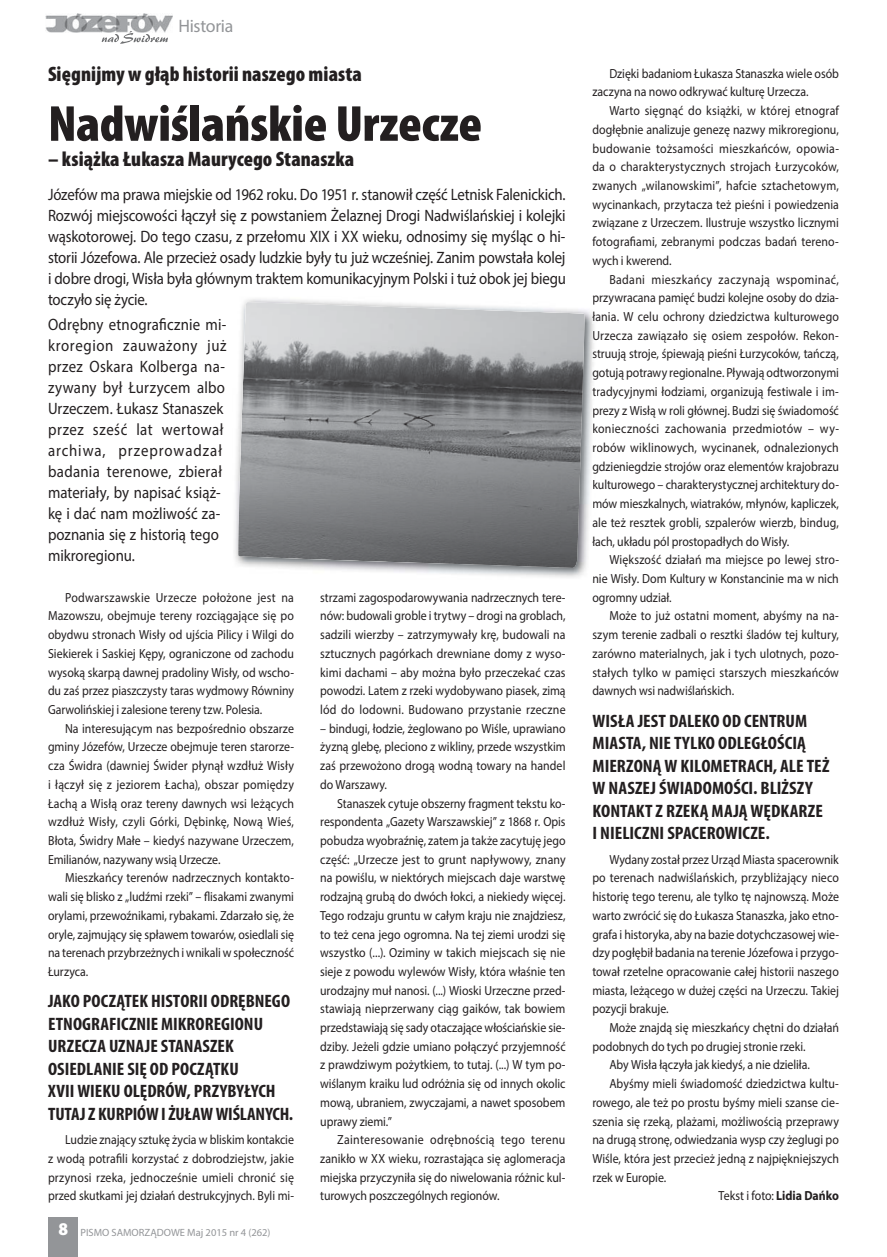
<style>
.page{position:relative;width:887px;height:1257px;background:#fff}
.page>*{position:absolute;margin:0;border:0;box-sizing:border-box;transform-origin:0 0}
.t1{font:900 condensed 51px "Myriad Pro";letter-spacing:-.005em;color:#231f20;scale:1.05 1}
.t2{font:900 condensed 21px "Myriad Pro";color:#231f20}
.t3{font:700 condensed 18px/22.5px "Myriad Pro";color:#231f20;scale:1.05 1}
.t4{font:700 condensed 18px/22.5px "Myriad Pro";color:#231f20;scale:1.06 1}
.t5{font:18px "Myriad Pro";letter-spacing:-.02em;color:#939598}
.t6{font:16.5px/21px "Myriad Pro";letter-spacing:.01em;color:#231f20;text-align:justify;scale:.9 1}
.t7{font:13.2px/18.8px "Myriad Pro";color:#231f20;text-align:justify;scale:.9 1}
.t8{font:10.5px "Myriad Pro";color:#939598}
.s1{font-weight:900;font-size:18px;color:#fff}
.s2{font-weight:700}
</style>
<div class="page">
<img style="left:46px;top:14px;width:127px;height:19px">
<svg style="left:102px;top:31px;width:66px;height:13px"></svg>
<div style="left:48px;top:1217px;width:30px;height:40px;background:#939598"></div>
<img style="left:234px;top:299px;width:360px;height:279px">
<svg style="left:592px;top:312px;width:2px;height:12px"></svg>
<svg style="left:593px;top:330px;width:1px;height:12px"></svg>
<svg style="left:593px;top:349px;width:1px;height:12px"></svg>
<svg style="left:593px;top:368px;width:1px;height:12px"></svg>
<svg style="left:592px;top:386px;width:2px;height:13px"></svg>
<svg style="left:593px;top:405px;width:1px;height:12px"></svg>
<svg style="left:593px;top:424px;width:1px;height:12px"></svg>
<svg style="left:593px;top:443px;width:1px;height:12px"></svg>
<svg style="left:593px;top:461px;width:1px;height:12px"></svg>
<svg style="left:593px;top:480px;width:1px;height:12px"></svg>
<svg style="left:593px;top:499px;width:1px;height:12px"></svg>
<svg style="left:593px;top:517px;width:1px;height:13px"></svg>
<svg style="left:592px;top:536px;width:2px;height:12px"></svg>
<img style="left:238px;top:302px;width:347px;height:266px">
<h3 class="t5" style="left:179px;top:19px;width:56px">Historia</h3>
<h2 class="t2" style="left:48px;top:66px;width:315px">Sięgnijmy w głąb historii naszego miasta</h2>
<h1 class="t1" style="left:48px;top:104px;width:415px">Nadwiślańskie Urzecze</h1>
<h2 class="t2" style="left:48px;top:151px;width:308px">– książka Łukasza Maurycego Stanaszka</h2>
<p class="t6" style="left:48px;top:185px;width:577px">Józefów ma prawa miejskie od 1962 roku. Do 1951 r. stanowił część Letnisk Falenickich.<br>Rozwój miejscowości łączył się z powstaniem Żelaznej Drogi Nadwiślańskiej i kolejki wąskotorowej. Do tego czasu, z przełomu XIX i XX wieku, odnosimy się myśląc o hi&shy;storii Józefowa. Ale przecież osady ludzkie były tu już wcześniej. Zanim powstała kolej i dobre drogi, Wisła była głównym traktem komunikacyjnym Polski i tuż obok jej biegu toczyło się życie.</p>
<p class="t6" style="left:48px;top:316px;width:200px;text-align:left">Odrębny etnograficznie mi&shy;kroregion zauważony już przez Oskara Kolberga na&shy;zywany był Łurzycem albo<br>Urzeczem. Łukasz Stanaszek przez sześć lat wertował archiwa, przeprowadzał badania terenowe, zbierał materiały, by napisać książ&shy;kę i dać nam możliwość za&shy;poznania się z historią tego mikroregionu.</p>
<p class="t7" style="left:48px;top:589px;width:275px;text-indent:17px">Podwarszawskie Urzecze położone jest na Mazowszu, obejmuje tereny rozciągające się po obydwu stronach Wisły od ujścia Pilicy i Wilgi do Siekierek i Saskiej Kępy, ograniczone od zachodu wysoką skarpą dawnej pradoliny Wisły, od wscho&shy;du zaś przez piaszczysty taras wydmowy Równiny Garwolińskiej i zalesione tereny tzw. Polesia.</p>
<p class="t7" style="left:48px;top:720px;width:275px;text-indent:17px">Na interesującym nas bezpośrednio obszarze gminy Józefów, Urzecze obejmuje teren starorze&shy;cza Świdra (dawniej Świder płynął wzdłuż Wisły i łączył się z jeziorem Łacha), obszar pomiędzy Łachą a Wisłą oraz tereny dawnych wsi leżących wzdłuż Wisły, czyli Górki, Dębinkę, Nową Wieś, Błota, Świdry Małe – kiedyś nazywane Urzeczem, Emilianów, nazywany wsią Urzecze.</p>
<p class="t7" style="left:48px;top:870px;width:275px;text-indent:17px">Mieszkańcy terenów nadrzecznych kontakto&shy;wali się blisko z „ludźmi rzeki” – flisakami zwanymi orylami, przewoźnikami, rybakami. Zdarzało się, że oryle, zajmujący się spławem towarów, osiedlali się na terenach przybrzeżnych i wnikali w społeczność Łurzyca.</p>
<h3 class="t3" style="left:48px;top:992px;width:235px">JAKO POCZĄTEK HISTORII ODRĘBNEGO<br>ETNOGRAFICZNIE MIKROREGIONU<br>URZECZA UZNAJE STANASZEK<br>OSIEDLANIE SIĘ OD POCZĄTKU<br>XVII WIEKU OLĘDRÓW, PRZYBYŁYCH<br>TUTAJ Z KURPIÓW I ŻUŁAW WIŚLANYCH.</h3>
<p class="t7" style="left:48px;top:1132px;width:275px;text-indent:17px">Ludzie znający sztukę życia w bliskim kontakcie z wodą potrafili korzystać z dobrodziejstw, jakie przynosi rzeka, jednocześnie umieli chronić się przed skutkami jej działań destrukcyjnych. Byli mi-</p>
<p class="t8" style="left:58px;top:1228px;width:214px"><span class="s1">8</span> PISMO SAMORZĄDOWE Maj 2015 nr 4 (262)</p>
<p class="t7" style="left:320px;top:589px;width:274px">strzami zagospodarowywania nadrzecznych tere&shy;nów: budowali groble i trytwy – drogi na groblach, sadzili wierzby – zatrzymywały krę, budowali na sztucznych pagórkach drewniane domy z wyso&shy;kimi dachami – aby można było przeczekać czas powodzi. Latem z rzeki wydobywano piasek, zimą lód do lodowni. Budowano przystanie rzeczne</p>
<p class="t7" style="left:320px;top:720px;width:274px">– bindugi, łodzie, żeglowano po Wiśle, uprawiano żyzną glebę, pleciono z wikliny, przede wszystkim zaś przewożono drogą wodną towary na handel do Warszawy.</p>
<p class="t7" style="left:320px;top:795px;width:274px;text-indent:17px">Stanaszek cytuje obszerny fragment tekstu ko&shy;respondenta „Gazety Warszawskiej” z 1868 r. Opis pobudza wyobraźnię, zatem ja także zacytuję jego część: „Urzecze jest to grunt napływowy, znany na powiślu, w niektórych miejscach daje warstwę rodzajną grubą do dwóch łokci, a niekiedy więcej.<br>Tego rodzaju gruntu w całym kraju nie znajdziesz, to też cena jego ogromna. Na tej ziemi urodzi się wszystko (...). Oziminy w takich miejscach się nie sieje z powodu wylewów Wisły, która właśnie ten urodzajny muł nanosi. (...) Wioski Urzeczne przed&shy;stawiają nieprzerwany ciąg gaików, tak bowiem przedstawiają się sady otaczające włościańskie sie&shy;dziby. Jeżeli gdzie umiano połączyć przyjemność z prawdziwym pożytkiem, to tutaj. (...) W tym po&shy;wiślanym kraiku lud odróżnia się od innych okolic mową, ubraniem, zwyczajami, a nawet sposobem uprawy ziemi.”</p>
<p class="t7" style="left:320px;top:1132px;width:274px;text-indent:17px">Zainteresowanie odrębnością tego terenu zanikło w XX wieku, rozrastająca się aglomeracja miejska przyczyniła się do niwelowania różnic kul&shy;turowych poszczególnych regionów.</p>
<p class="t7" style="left:592px;top:65px;width:275px;text-indent:17px">Dzięki badaniom Łukasza Stanaszka wiele osób zaczyna na nowo odkrywać kulturę Urzecza.</p>
<p class="t7" style="left:592px;top:103px;width:276px;text-indent:17px">Warto sięgnąć do książki, w której etnograf dogłębnie analizuje genezę nazwy mikroregionu, budowanie tożsamości mieszkańców, opowia&shy;da o charakterystycznych strojach Łurzycoków, zwanych „wilanowskimi”, hafcie sztachetowym, wycinankach, przytacza też pieśni i powiedzenia związane z Urzeczem. Ilustruje wszystko licznymi fotografiami, zebranymi podczas badań tereno&shy;wych i kwerend.</p>
<p class="t7" style="left:592px;top:271px;width:276px;text-indent:17px">Badani mieszkańcy zaczynają wspominać, przywracana pamięć budzi kolejne osoby do dzia&shy;łania. W celu ochrony dziedzictwa kulturowego Urzecza zawiązało się osiem zespołów. Rekon&shy;struują stroje, śpiewają pieśni Łurzycoków, tańczą, gotują potrawy regionalne. Pływają odtworzonymi tradycyjnymi łodziami, organizują festiwale i im&shy;prezy z Wisłą w roli głównej. Budzi się świadomość konieczności zachowania przedmiotów – wy&shy;robów wiklinowych, wycinanek, odnalezionych gdzieniegdzie strojów oraz elementów krajobrazu kulturowego – charakterystycznej architektury do&shy;mów mieszkalnych, wiatraków, młynów, kapliczek, ale też resztek grobli, szpalerów wierzb, bindug, łach, układu pól prostopadłych do Wisły.</p>
<p class="t7" style="left:592px;top:552px;width:276px;text-indent:17px">Większość działań ma miejsce po lewej stro&shy;nie Wisły. Dom Kultury w Konstancinie ma w nich ogromny udział.</p>
<p class="t7" style="left:592px;top:608px;width:276px;text-indent:17px">Może to już ostatni moment, abyśmy na na&shy;szym terenie zadbali o resztki śladów tej kultury, zarówno materialnych, jak i tych ulotnych, pozo&shy;stałych tylko w pamięci starszych mieszkańców dawnych wsi nadwiślańskich.</p>
<h3 class="t4" style="left:592px;top:711px;width:225px">WISŁA JEST DALEKO OD CENTRUM<br>MIASTA, NIE TYLKO ODLEGŁOŚCIĄ<br>MIERZONĄ W KILOMETRACH, ALE TEŻ<br>W NASZEJ ŚWIADOMOŚCI. BLIŻSZY<br>KONTAKT Z RZEKĄ MAJĄ WĘDKARZE<br>I NIELICZNI SPACEROWICZE.</h3>
<p class="t7" style="left:592px;top:851px;width:276px;text-indent:17px">Wydany został przez Urząd Miasta spacerownik po terenach nadwiślańskich, przybliżający nieco historię tego terenu, ale tylko tę najnowszą. Może warto zwrócić się do Łukasza Stanaszka, jako etno&shy;grafa i historyka, aby na bazie dotychczasowej wie&shy;dzy pogłębił badania na terenie Józefowa i przygo&shy;tował rzetelne opracowanie całej historii naszego miasta, leżącego w dużej części na Urzeczu. Takiej pozycji brakuje.</p>
<p class="t7" style="left:609px;top:1019px;width:257px">Może znajdą się mieszkańcy chętni do działań</p>
<p class="t7" style="left:592px;top:1038px;width:239px">podobnych do tych po drugiej stronie rzeki.</p>
<p class="t7" style="left:609px;top:1057px;width:224px">Aby Wisła łączyła jak kiedyś, a nie dzieliła.</p>
<p class="t7" style="left:609px;top:1076px;width:257px">Abyśmy mieli świadomość dziedzictwa kultu-</p>
<p class="t7" style="left:592px;top:1094px;width:276px">rowego, ale też po prostu byśmy mieli szanse cie-</p>
<p class="t7" style="left:592px;top:1113px;width:275px">szenia się rzeką, plażami, możliwością przeprawy</p>
<p class="t7" style="left:592px;top:1132px;width:276px">na drugą stronę, odwiedzania wysp czy żeglugi po</p>
<p class="t7" style="left:592px;top:1150px;width:276px">Wiśle, która jest przecież jedną z najpiękniejszych</p>
<p class="t7" style="left:592px;top:1169px;width:84px">rzek w Europie.</p>
<p class="t7" style="left:719px;top:1188px;width:135px">Tekst i foto: <span class="s2">Lidia Dańko</span></p>
</div>
